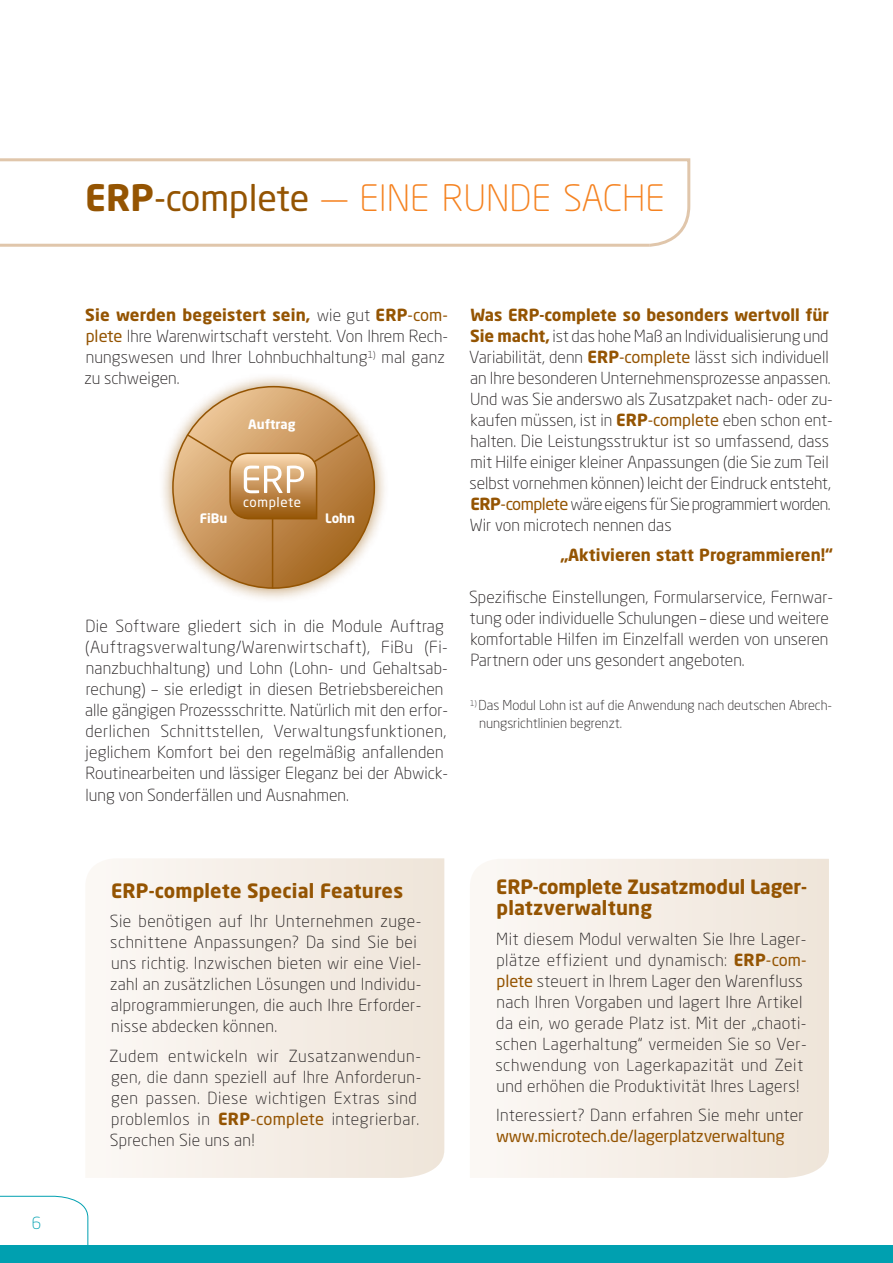
<style>
.page{position:relative;width:893px;height:1263px;background:#fff}
.page>*{position:absolute;margin:0;border:0;box-sizing:border-box;transform-origin:0 0}
.t1{font:300 36px "Neo Sans Pro";color:#f58220}
.t2{font:700 19.5px/21px "Neo Sans Pro";letter-spacing:-.005em;color:#945402}
.t3{font:300 16.5px/21px "Neo Sans Pro";letter-spacing:.01em;color:#231f20}
.t4{font:300 16.5px/21px "Neo Sans Pro";letter-spacing:.035em;color:#231f20}
.t5{font:16.5px "Neo Sans Pro";letter-spacing:-.01em;color:#945402}
.t6{font:700 16.5px "Neo Sans Pro";color:#945402}
.t7{font:300 16.5px "Neo Sans Pro";color:#00a0b0}
.t8{font:300 13.5px/18px "Neo Sans Pro";color:#231f20}
.t9{font:13.35px "Neo Sans Pro";letter-spacing:.05em;color:#fff}
.t10{font:700 12.9px "Neo Sans Pro";color:#fff}
.s1{font-weight:700;color:#945402}
.s2{font-weight:400;color:#945402}
</style>
<div class="page">
<svg style="left:86px;top:858px;width:358px;height:320px"></svg>
<svg style="left:470px;top:859px;width:359px;height:319px"></svg>
<svg style="left:0;top:1195px;width:89px;height:51px"></svg>
<svg style="left:0;top:158px;width:691px;height:89px"></svg>
<div style="left:0;top:1246px;width:893px;height:17px;background:#00a0b0"></div>
<div style="left:158px;top:372px;width:231px;height:231px;background:#945402;opacity:.6"></div>
<svg style="left:173px;top:387px;width:201px;height:201px;background:#c38e52"></svg>
<hr style="left:272px;top:516px;width:1px;height:72px;background:#945402">
<svg style="left:186px;top:433px;width:174px;height:87px;background:#ca9961"></svg>
<p class="t7" style="left:32px;top:1213px;width:11px">6</p>
<h1 class="t1" style="left:85px;top:176px;width:581px"><span class="s1">ERP</span><span class="s2">-complete</span> — EINE RUNDE SACHE</h1>
<p class="t3" style="left:84px;top:305px;width:365px"><span class="s1">Sie werden begeistert sein,</span> wie gut <span class="s1">ERP</span><span class="s2">-com&shy;plete</span> Ihre Warenwirtschaft versteht. Von Ihrem Rech&shy;nungswesen und Ihrer Lohnbuchhaltung<sup>1)</sup> mal ganz zu schweigen.</p>
<p class="t10" style="left:248px;top:416px;width:49px">Auftrag</p>
<p class="t10" style="left:200px;top:510px;width:29px">FiBu</p>
<p class="t9" style="left:243px;top:494px;width:59px">complete</p>
<p class="t10" style="left:325px;top:510px;width:31px">Lohn</p>
<p class="t3" style="left:85px;top:616px;width:364px">Die Software gliedert sich in die Module Auftrag (Auftragsverwaltung/Warenwirtschaft), FiBu (Fi&shy;nanzbuchhaltung) und Lohn (Lohn- und Gehaltsab&shy;rechung) – sie erledigt in diesen Betriebsbereichen alle gängigen Prozessschritte. Natürlich mit den erfor&shy;derlichen Schnittstellen, Verwaltungsfunktionen, jeglichem Komfort bei den regelmäßig anfallenden Routinearbeiten und lässiger Eleganz bei der Abwick&shy;lung von Sonderfällen und Ausnahmen.</p>
<p class="t3" style="left:469px;top:305px;width:365px"><span class="s1">Was ERP-complete so besonders wertvoll für Sie macht,</span> ist das hohe Maß an Individualisierung und Variabilität, denn <span class="s1">ERP</span><span class="s2">-complete</span> lässt sich individuell an Ihre besonderen Unternehmensprozesse anpassen.<br>Und was Sie anderswo als Zusatzpaket nach- oder zu&shy;kaufen müssen, ist in <span class="s1">ERP</span><span class="s2">-complete</span> eben schon ent&shy;halten. Die Leistungsstruktur ist so umfassend, dass mit Hilfe einiger kleiner Anpassungen (die Sie zum Teil selbst vornehmen können) leicht der Eindruck entsteht, <span class="s1">ERP</span><span class="s2">-complete</span> wäre eigens für Sie programmiert worden.<br>Wir von microtech nennen das</p>
<p class="t6" style="left:560px;top:544px;width:274px">„Aktivieren statt Programmieren!“</p>
<p class="t3" style="left:469px;top:586px;width:366px">Spezifische Einstellungen, Formularservice, Fernwar&shy;tung oder individuelle Schulungen – diese und weitere komfortable Hilfen im Einzelfall werden von unseren Partnern oder uns gesondert angeboten.</p>
<p class="t8" style="left:479px;top:696px;width:355px;text-indent:-9px"><sup>1)</sup> Das Modul Lohn ist auf die Anwendung nach deutschen Abrech&shy;nungsrichtlinien begrenzt.</p>
<p class="t2" style="left:111px;top:880px;width:294px">ERP-complete Special Features</p>
<p class="t3" style="left:110px;top:911px;width:313px">Sie benötigen auf Ihr Unternehmen zuge&shy;schnittene Anpassungen? Da sind Sie bei uns richtig. Inzwischen bieten wir eine Viel&shy;zahl an zusätzlichen Lösungen und Individu&shy;alprogrammierungen, die auch Ihre Erforder&shy;nisse abdecken können.</p>
<p class="t4" style="left:109px;top:1045px;width:314px">Zudem entwickeln wir Zusatzanwendun&shy;gen, die dann speziell auf Ihre Anforderun&shy;gen passen. Diese wichtigen Extras sind problemlos in <span class="s1">ERP</span><span class="s2">-complete</span> integrierbar.<br>Sprechen Sie uns an!</p>
<p class="t2" style="left:496px;top:876px;width:311px">ERP-complete Zusatzmodul Lager&shy;platzverwaltung</p>
<p class="t3" style="left:495px;top:928px;width:313px">Mit diesem Modul verwalten Sie Ihre Lager&shy;plätze effizient und dynamisch: <span class="s1">ERP</span><span class="s2">-com&shy;plete</span> steuert in Ihrem Lager den Warenfluss nach Ihren Vorgaben und lagert Ihre Artikel da ein, wo gerade Platz ist. Mit der „chaoti&shy;schen Lagerhaltung“ vermeiden Sie so Ver&shy;schwendung von Lagerkapazität und Zeit und erhöhen die Produktivität Ihres Lagers!</p>
<p class="t3" style="left:496px;top:1105px;width:309px">Interessiert? Dann erfahren Sie mehr unter</p>
<p class="t5" style="left:496px;top:1126px;width:290px">www.microtech.de/lagerplatzverwaltung</p>
</div>
